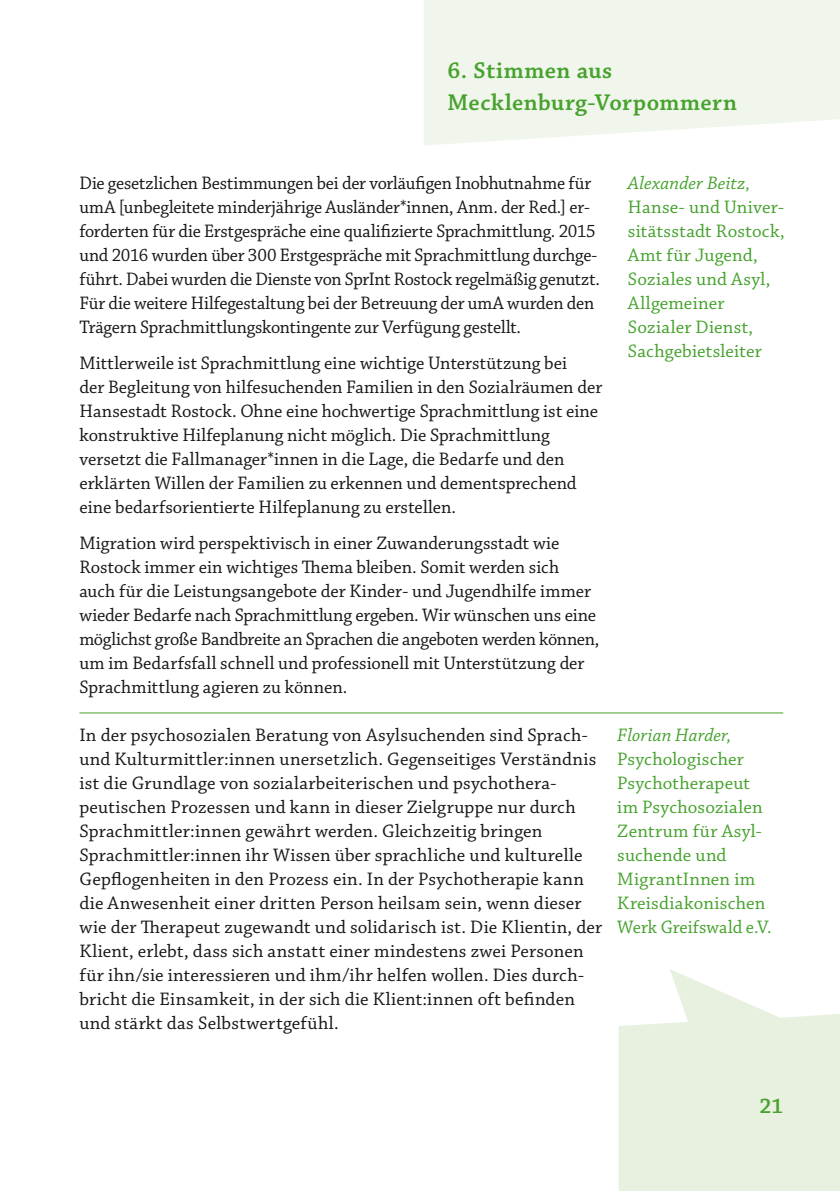
<style>
.page{position:relative;width:840px;height:1191px;background:#fff}
.page>*{position:absolute;margin:0;border:0;box-sizing:border-box;transform-origin:0 0}
.t1{font:600 24px/32px "Chaparral Pro";letter-spacing:.02em;color:#46a22d}
.t2{font:600 22px "Chaparral Pro";color:#46a22d}
.t3{font:19px/24px "Chaparral Pro";color:#181716}
.t4{font:19px/24px "Chaparral Pro";color:#181716;scale:.96 1}
.t5{font:19px/24px "Chaparral Pro";letter-spacing:.01em;color:#46a22d}
.t6{font:italic 19px "Chaparral Pro";letter-spacing:.005em;color:#46a22d}
</style>
<div class="page">
<svg style="left:424px;top:0;width:415px;height:145px;background:#f1f6ec"></svg>
<hr style="left:79px;top:712px;width:703px;height:1px;background:#46a22d">
<svg style="left:618px;top:969px;width:221px;height:222px;fill:#e8f0e0"></svg>
<p class="t1" style="left:447px;top:55px;width:291px">6. Stimmen aus<br>Mecklenburg-Vorpommern</p>
<p class="t4" style="left:79px;top:171px;width:541px">Die gesetzlichen Bestimmungen bei der vorläufigen Inobhutnahme für umA [unbegleitete minderjährige Ausländer*innen, Anm. der Red.] er&shy;forderten für die Erstgespräche eine qualifizierte Sprachmittlung. 2015 und 2016 wurden über 300 Erstgespräche mit Sprachmittlung durchge&shy;führt. Dabei wurden die Dienste von SprInt Rostock regelmäßig genutzt.<br>Für die weitere Hilfegestaltung bei der Betreuung der umA wurden den Trägern Sprachmittlungskontingente zur Verfügung gestellt.</p>
<p class="t3" style="left:79px;top:351px;width:524px">Mittlerweile ist Sprachmittlung eine wichtige Unterstützung bei<br>der Begleitung von hilfesuchenden Familien in den Sozialräumen der Hansestadt Rostock. Ohne eine hochwertige Sprachmittlung ist eine konstruktive Hilfeplanung nicht möglich. Die Sprachmittlung versetzt die Fallmanager*innen in die Lage, die Bedarfe und den erklärten Willen der Familien zu erkennen und dementsprechend eine bedarfsorientierte Hilfeplanung zu erstellen.</p>
<p class="t3" style="left:79px;top:531px;width:521px">Migration wird perspektivisch in einer Zuwanderungsstadt wie Rostock immer ein wichtiges Thema bleiben. Somit werden sich auch für die Leistungsangebote der Kinder- und Jugendhilfe immer wieder Bedarfe nach Sprachmittlung ergeben. Wir wünschen uns eine möglichst große Bandbreite an Sprachen die angeboten werden können, um im Bedarfsfall schnell und professionell mit Unterstützung der Sprachmittlung agieren zu können.</p>
<p class="t3" style="left:79px;top:723px;width:524px">In der psychosozialen Beratung von Asylsuchenden sind Sprach&shy;und Kulturmittler:innen unersetzlich. Gegenseitiges Verständnis ist die Grundlage von sozialarbeiterischen und psychothera&shy;peutischen Prozessen und kann in dieser Zielgruppe nur durch Sprachmittler:innen gewährt werden. Gleichzeitig bringen Sprachmittler:innen ihr Wissen über sprachliche und kulturelle Gepflogenheiten in den Prozess ein. In der Psychotherapie kann die Anwesenheit einer dritten Person heilsam sein, wenn dieser wie der Therapeut zugewandt und solidarisch ist. Die Klientin, der Klient, erlebt, dass sich anstatt einer mindestens zwei Personen für ihn/sie interessieren und ihm/ihr helfen wollen. Dies durch&shy;bricht die Einsamkeit, in der sich die Klient:innen oft befinden und stärkt das Selbstwertgefühl.</p>
<p class="t6" style="left:627px;top:172px;width:124px">Alexander Beitz,</p>
<p class="t5" style="left:627px;top:195px;width:158px">Hanse- und Univer&shy;sitätsstadt Rostock,<br>Amt für Jugend,<br>Soziales und Asyl,<br>Allgemeiner<br>Sozialer Dienst,<br>Sachgebietsleiter</p>
<p class="t6" style="left:617px;top:724px;width:116px">Florian Harder,</p>
<p class="t5" style="left:617px;top:747px;width:153px">Psychologischer<br>Psychotherapeut im Psychosozialen<br>Zentrum für Asyl&shy;suchende und<br>MigrantInnen im<br>Kreisdiakonischen<br>Werk Greifswald e.V.</p>
<p class="t2" style="left:759px;top:1093px;width:25px">21</p>
</div>
